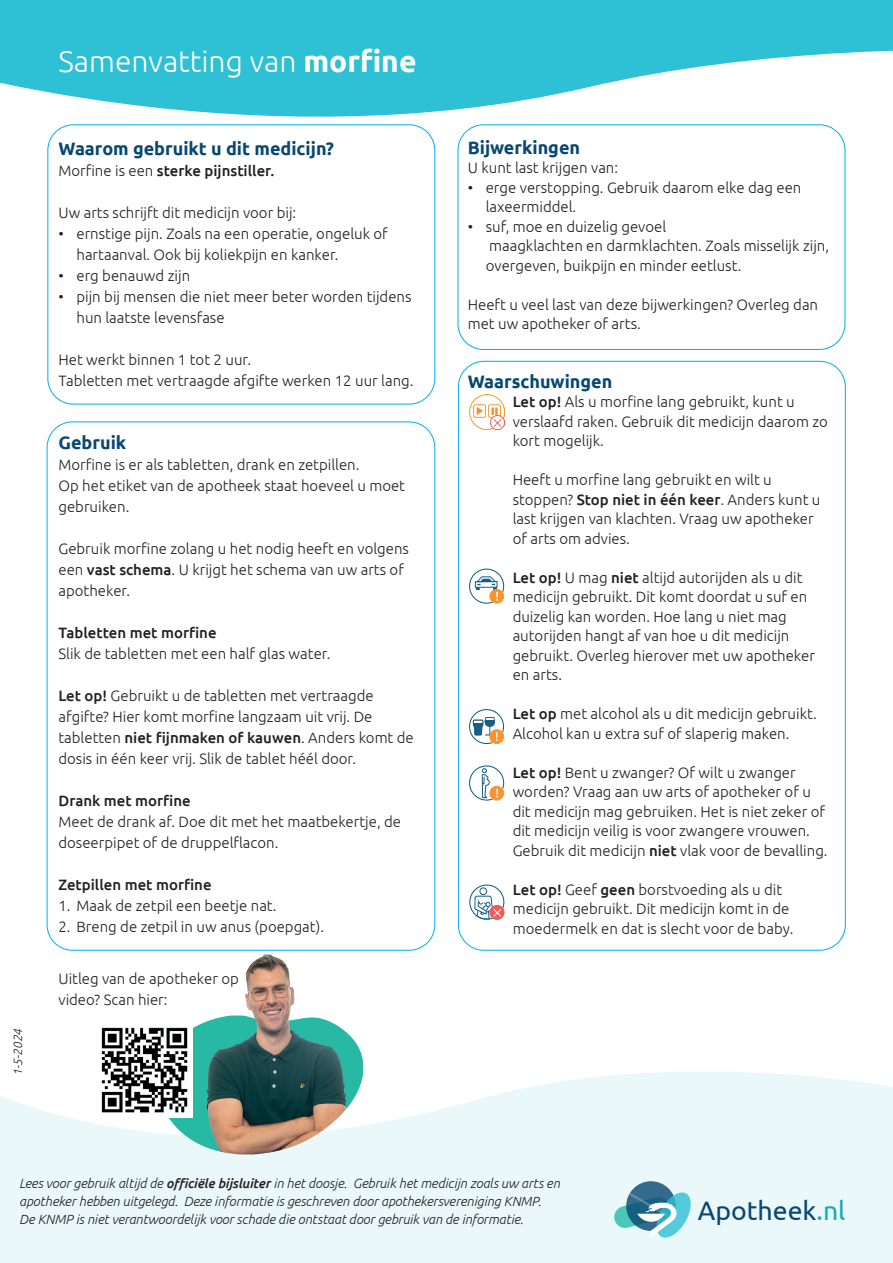
<style>
.page{position:relative;width:893px;height:1263px;background:#fff}
.page>*{position:absolute;margin:0;border:0;box-sizing:border-box;transform-origin:0 0}
.t1{font:300 30px "Ubuntu";color:#fff}
.t2{font:26.7px "Ubuntu";color:#074771}
.t3{font:700 18px "Ubuntu";color:#074772}
.t4{font:300 15px/19.5px "Ubuntu";color:#231f20}
.t5{font:500 15px "Ubuntu";color:#231f20}
.t6{font:italic 300 13.35px/18px "Ubuntu";letter-spacing:-.005em;color:#231f20}
.t7{font:italic 300 12px "Ubuntu";color:#231f20}
.s1{font-weight:700}
.s2{font-weight:300}
.s3{font-weight:500}
.s4{color:#17aab8}
</style>
<div class="page">
<svg style="left:0;top:1071px;width:893px;height:192px;background:#ebf8fa"></svg>
<svg style="left:0;top:0;width:893px;height:165px;fill:#2ec0d4"></svg>
<svg style="left:626px;top:1181px;width:50px;height:50px"></svg>
<svg style="left:614px;top:1192px;width:77px;height:45px;background:#81becb"></svg>
<div style="left:458px;top:125px;width:387px;height:224px;background:#fff;border-radius:26px"></div>
<div style="left:458px;top:125px;width:387px;height:225px;border:1px solid #00aeef;border-radius:26px"></div>
<div style="left:48px;top:125px;width:387px;height:279px;background:#fff;border-radius:26px"></div>
<div style="left:48px;top:125px;width:387px;height:279px;border:1px solid #00aeef;border-radius:26px"></div>
<svg style="left:469px;top:765px;width:35px;height:35px"></svg>
<svg style="left:469px;top:568px;width:35px;height:36px"></svg>
<svg style="left:469px;top:709px;width:35px;height:35px"></svg>
<svg style="left:469px;top:884px;width:35px;height:36px"></svg>
<img style="left:469px;top:395px;width:35px;height:34px">
<img style="left:143px;top:949px;width:225px;height:211px">
<img style="left:97px;top:1022px;width:96px;height:96px">
<p class="t7" style="left:11px;top:1076px;width:49px;rotate:-90deg">1-5-2024</p>
<h1 class="t1" style="left:58px;top:43px;width:360px">Samenvatting van <span class="s1">morfine</span></h1>
<p class="t3" style="left:58px;top:137px;width:277px">Waarom gebruikt u dit medicijn?</p>
<p class="t5" style="left:58px;top:161px;width:218px"><span class="s2">Morfine is een</span> sterke pijnstiller.</p>
<p class="t4" style="left:58px;top:202px;width:239px">Uw arts schrijft dit medicijn voor bij:</p>
<p class="t4" style="left:76px;top:222px;width:313px;line-height:21px;text-indent:-18px">• ernstige pijn. Zoals na een operatie, ongeluk of hartaanval. Ook bij koliekpijn en kanker.</p>
<p class="t4" style="left:58px;top:265px;width:133px">• erg benauwd zijn</p>
<p class="t4" style="left:76px;top:285px;width:337px;line-height:21px;text-indent:-18px">• pijn bij mensen die niet meer beter worden tijdens hun laatste levensfase</p>
<p class="t4" style="left:58px;top:348px;width:357px;line-height:21px">Het werkt binnen 1 tot 2 uur.<br>Tabletten met vertraagde afgifte werken 12 uur lang.</p>
<p class="t3" style="left:58px;top:431px;width:69px">Gebruik</p>
<p class="t4" style="left:58px;top:453px;width:348px;line-height:21px">Morfine is er als tabletten, drank en zetpillen.<br>Op het etiket van de apotheek staat hoeveel u moet gebruiken.</p>
<p class="t4" style="left:58px;top:537px;width:352px;line-height:21px">Gebruik morfine zolang u het nodig heeft en volgens een <span class="s3">vast schema</span>. U krijgt het schema van uw arts of apotheker.</p>
<p class="t5" style="left:58px;top:623px;width:160px">Tabletten met morfine</p>
<p class="t4" style="left:58px;top:643px;width:274px">Slik de tabletten met een half glas water.</p>
<p class="t4" style="left:58px;top:684px;width:357px;line-height:21px"><span class="s3">Let op!</span> Gebruikt u de tabletten met vertraagde afgifte? Hier komt morfine langzaam uit vrij. De tabletten <span class="s3">niet fijnmaken of kauwen</span>. Anders komt de dosis in één keer vrij. Slik de tablet héél door.</p>
<p class="t5" style="left:58px;top:791px;width:134px">Drank met morfine</p>
<p class="t4" style="left:58px;top:810px;width:344px;line-height:21px">Meet de drank af. Doe dit met het maatbekertje, de doseerpipet of de druppelflacon.</p>
<p class="t5" style="left:58px;top:875px;width:155px">Zetpillen met morfine</p>
<p class="t4" style="left:58px;top:895px;width:220px">1. Maak de zetpil een beetje nat.</p>
<p class="t4" style="left:58px;top:916px;width:267px">2. Breng de zetpil in uw anus (poepgat).</p>
<p class="t4" style="left:58px;top:967px;width:182px;line-height:21px">Uitleg van de apotheker op video? Scan hier:</p>
<p class="t3" style="left:468px;top:136px;width:114px">Bijwerkingen</p>
<p class="t4" style="left:468px;top:158px;width:152px">U kunt last krijgen van:</p>
<p class="t4" style="left:486px;top:177px;width:317px;text-indent:-18px">• erge verstopping. Gebruik daarom elke dag een laxeermiddel.</p>
<p class="t4" style="left:486px;top:216px;width:345px;text-indent:-18px">• suf, moe en duizelig gevoel<br>maagklachten en darmklachten. Zoals misselijk zijn, overgeven, buikpijn en minder eetlust.</p>
<p class="t4" style="left:468px;top:294px;width:352px">Heeft u veel last van deze bijwerkingen? Overleg dan met uw apotheker of arts.</p>
<p class="t3" style="left:468px;top:370px;width:146px">Waarschuwingen</p>
<p class="t4" style="left:513px;top:392px;width:317px"><span class="s3">Let op!</span> Als u morfine lang gebruikt, kunt u verslaafd raken. Gebruik dit medicijn daarom zo kort mogelijk.</p>
<p class="t4" style="left:513px;top:470px;width:309px">Heeft u morfine lang gebruikt en wilt u stoppen? <span class="s3">Stop niet in één keer</span>. Anders kunt u last krijgen van klachten. Vraag uw apotheker of arts om advies.</p>
<p class="t4" style="left:513px;top:567px;width:304px"><span class="s3">Let op!</span> U mag <span class="s3">niet</span> altijd autorijden als u dit medicijn gebruikt. Dit komt doordat u suf en duizelig kan worden. Hoe lang u niet mag autorijden hangt af van hoe u dit medicijn gebruikt. Overleg hierover met uw apotheker en arts.</p>
<p class="t4" style="left:513px;top:704px;width:306px"><span class="s3">Let op</span> met alcohol als u dit medicijn gebruikt.<br>Alcohol kan u extra suf of slaperig maken.</p>
<p class="t4" style="left:513px;top:762px;width:316px"><span class="s3">Let op!</span> Bent u zwanger? Of wilt u zwanger worden? Vraag aan uw arts of apotheker of u dit medicijn mag gebruiken. Het is niet zeker of dit medicijn veilig is voor zwangere vrouwen.<br>Gebruik dit medicijn <span class="s3">niet</span> vlak voor de bevalling.</p>
<p class="t4" style="left:513px;top:879px;width:282px"><span class="s3">Let op!</span> Geef <span class="s3">geen</span> borstvoeding als u dit medicijn gebruikt. Dit medicijn komt in de moedermelk en dat is slecht voor de baby.</p>
<p class="t6" style="left:19px;top:1174px;width:542px">Lees voor gebruik altijd de <span class="s3">officiële bijsluiter</span> in het doosje. Gebruik het medicijn zoals uw arts en apotheker hebben uitgelegd. Deze informatie is geschreven door apothekersvereniging KNMP.<br>De KNMP is niet verantwoordelijk voor schade die ontstaat door gebruik van de informatie.</p>
<h2 class="t2" style="left:698px;top:1194px;width:149px">Apotheek<span class="s4">.nl</span></h2>
</div>
